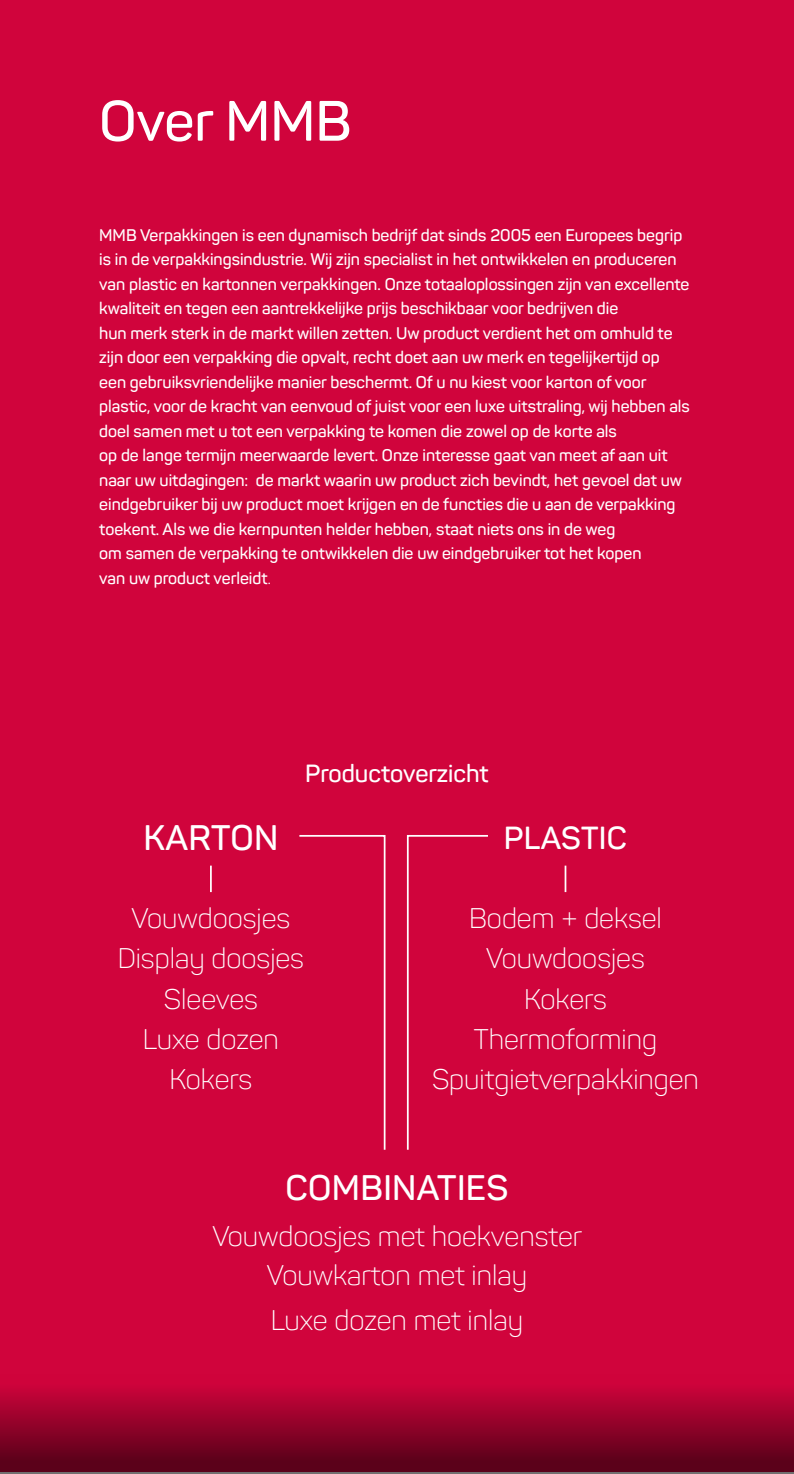
<style>
.page{position:relative;width:794px;height:1474px;background:#fff}
.page>*{position:absolute;margin:0;border:0;box-sizing:border-box;transform-origin:0 0}
.t1{font:600 56px "Panton";color:#fff}
.t2{font:600 35px "Panton";letter-spacing:.01em;color:#fff}
.t3{font:600 31.5px "Panton";letter-spacing:.01em;color:#fff}
.t4{font:300 28px/40.2px "Panton";color:#fff;text-align:center}
.t5{font:600 24.5px "Panton";color:#fff}
.t6{font:600 16.62px/24.5px "Panton";color:#fff}
.s1{font-weight:400}
</style>
<div class="page">
<div style="left:0;top:0;width:794px;height:1471px;background:#d0043c"></div>
<hr style="left:210px;top:865px;width:2px;height:27px;background:#fff">
<svg style="left:299px;top:835px;width:87px;height:315px"></svg>
<svg style="left:406px;top:835px;width:82px;height:315px"></svg>
<hr style="left:564px;top:865px;width:2px;height:27px;background:#fff">
<div style="left:0;top:1374px;width:794px;height:99px;background:linear-gradient(to bottom,#d9033e,#4e0116)"></div>
<h1 class="t1" style="left:99px;top:86px;width:254px">Over MMB</h1>
<p class="t6" style="left:99px;top:222px;width:592px">MMB Verpakkingen is een dynamisch bedrijf dat sinds 2005 een Europees begrip is in de verpakkingsindustrie. Wij zijn specialist in het ontwikkelen en produceren van plastic en kartonnen verpakkingen. Onze totaaloplossingen zijn van excellente kwaliteit en tegen een aantrekkelijke prijs beschikbaar voor bedrijven die<br>hun merk sterk in de markt willen zetten. Uw product verdient het om omhuld te zijn door een verpakking die opvalt, recht doet aan uw merk en tegelijkertijd op een gebruiksvriendelijke manier beschermt. Of u nu kiest voor karton of voor plastic, voor de kracht van eenvoud of juist voor een luxe uitstraling, wij hebben als doel samen met u tot een verpakking te komen die zowel op de korte als<br>op de lange termijn meerwaarde levert. Onze interesse gaat van meet af aan uit naar uw uitdagingen: de markt waarin uw product zich bevindt, het gevoel dat uw eindgebruiker bij uw product moet krijgen en de functies die u aan de verpakking toekent. Als we die kernpunten helder hebben, staat niets ons in de weg<br>om samen de verpakking te ontwikkelen die uw eindgebruiker tot het kopen<br>van uw product verleidt<span class="s1">.</span></p>
<h2 class="t2" style="left:143px;top:815px;width:136px">KARTON</h2>
<h3 class="t5" style="left:305px;top:758px;width:185px">Productoverzicht</h3>
<h3 class="t3" style="left:504px;top:818px;width:125px">PLASTIC</h3>
<h3 class="t4" style="left:118px;top:898px;width:188px">Vouwdoosjes<br>Display doosjes<br>Sleeves<br>Luxe dozen<br>Kokers</h3>
<h3 class="t4" style="left:432px;top:898px;width:268px">Bodem + deksel<br>Vouwdoosjes<br>Kokers<br>Thermoforming<br>Spuitgietverpakkingen</h3>
<h2 class="t2" style="left:285px;top:1165px;width:224px">COMBINATIES</h2>
<h3 class="t4" style="left:212px;top:1215px;width:371px;line-height:39.6px">Vouwdoosjes met hoekvenster<br>Vouwkarton met inlay</h3>
<h3 class="t4" style="left:271px;top:1300px;width:254px">Luxe dozen met inlay</h3>
</div>
